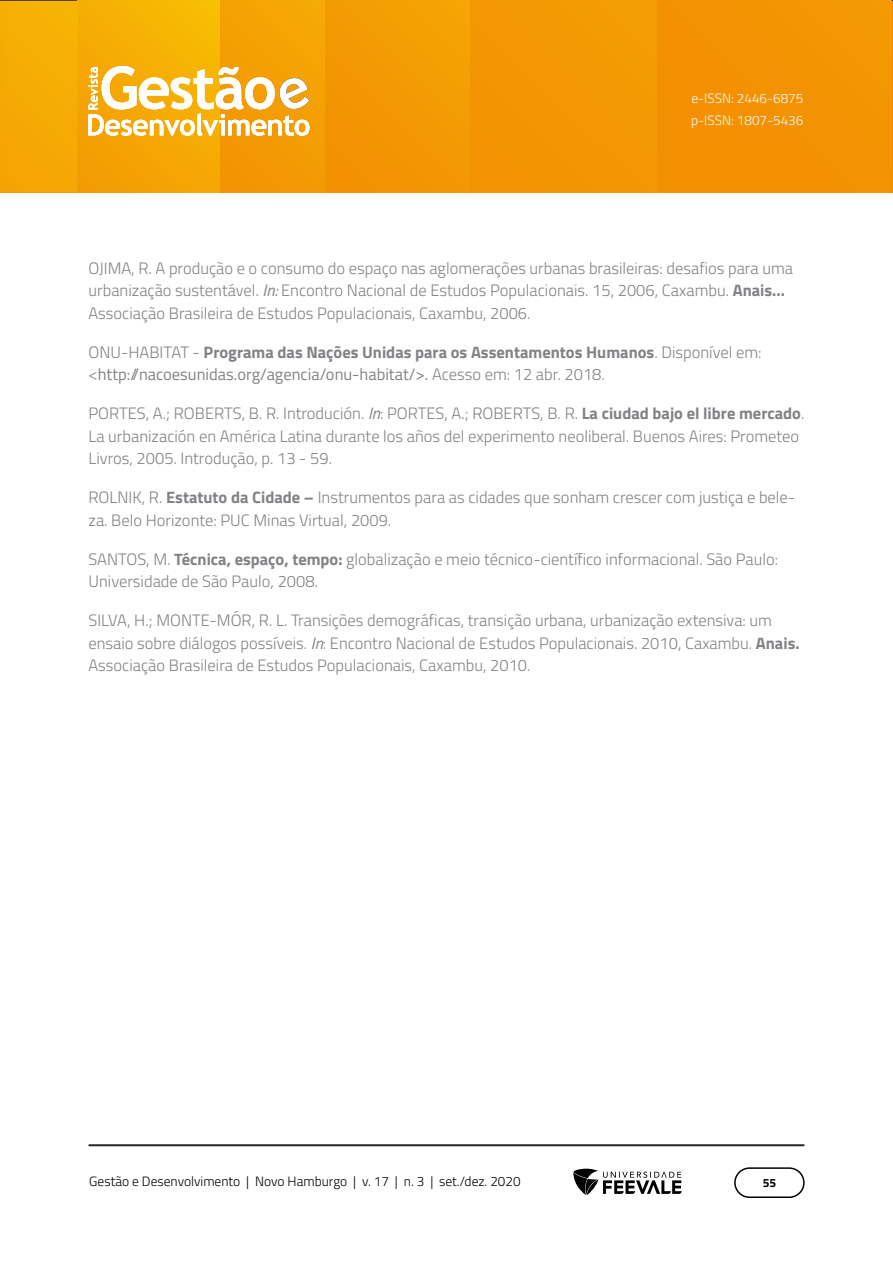
<style>
.page{position:relative;width:893px;height:1263px;background:#fff}
.page>*{position:absolute;margin:0;border:0;box-sizing:border-box;transform-origin:0 0}
.Referências{font:300 16.5px/22.5px "Titillium Web";color:#808285}
.Referências-2{font:700 16.5px/22.5px "Titillium Web";color:#808285}
.t1{font:300 13.5px "Titillium Web";color:#000}
.t2{font:300 13.5px/22.5px "Titillium Web";color:#fff}
.t3{font:700 12px "Titillium Web";color:#000}
.s1{font-weight:400;font-style:italic}
.s2{font-weight:700}
.s3{font-weight:300}
.s4{font-weight:400}
</style>
<div class="page">
<img style="left:0;top:1px;width:892px;height:192px">
<img style="left:78px;top:1px;width:1px;height:192px">
<hr style="left:471px;top:1px;width:1px;height:192px;background:#f39503">
<hr style="left:89px;top:1144px;width:715px;height:2px;background:#282828">
<div style="left:734px;top:1167px;width:71px;height:31px;border:2px solid #000;border-radius:15px"></div>
<svg style="left:573px;top:1169px;width:109px;height:26px"></svg>
<svg style="left:88px;top:66px;width:221px;height:70px"></svg>
<p class="t2" style="left:691px;top:86px;width:114px">e-ISSN: 2446-6875 p-ISSN: 1807-5436</p>
<p class="Referências" style="left:88px;top:256px;width:706px">OJIMA, R. A produção e o consumo do espaço nas aglomerações urbanas brasileiras: desafios para uma urbanização sustentável. <span class="s1">In:</span> Encontro Nacional de Estudos Populacionais. 15, 2006, Caxambu. <span class="s2">Anais...<br></span>Associação Brasileira de Estudos Populacionais, Caxambu, 2006.</p>
<p class="Referências-2" style="left:88px;top:340px;width:675px"><span class="s3">ONU-HABITAT -</span> Programa das Nações Unidas para os Assentamentos Humanos<span class="s3">. Disponível em: &lt;</span><span class="s4">http://nacoesunidas.org/agencia/onu-habitat/&gt;.</span> <span class="s3">Acesso em: 12 abr. 2018.</span></p>
<p class="Referências" style="left:88px;top:401px;width:717px">PORTES, A.; ROBERTS, B. R. Introdución. <span class="s1">In</span>: PORTES, A.; ROBERTS, B. R. <span class="s2">La ciudad bajo el libre mercado</span>.<br>La urbanización en América Latina durante los años del experimento neoliberal. Buenos Aires: Prometeo<br>Livros, 2005. Introdução, p. 13 - 59.</p>
<p class="Referências" style="left:88px;top:485px;width:708px">ROLNIK, R. <span class="s2">Estatuto da Cidade –</span> Instrumentos para as cidades que sonham crescer com justiça e bele&shy;za. Belo Horizonte: PUC Minas Virtual, 2009.</p>
<p class="Referências" style="left:88px;top:547px;width:691px">SANTOS, M. <span class="s2">Técnica, espaço, tempo:</span> globalização e meio técnico-científico informacional. São Paulo:<br>Universidade de São Paulo, 2008.</p>
<p class="Referências" style="left:88px;top:608px;width:713px">SILVA, H.; MONTE-MÓR, R. L. Transições demográficas, transição urbana, urbanização extensiva: um ensaio sobre diálogos possíveis. <span class="s1">In</span>: Encontro Nacional de Estudos Populacionais. 2010, Caxambu. <span class="s2">Anais.<br></span>Associação Brasileira de Estudos Populacionais, Caxambu, 2010.</p>
<p class="t1" style="left:89px;top:1171px;width:433px">Gestão e Desenvolvimento | Novo Hamburgo | v. 17 | n. 3 | set./dez. 2020</p>
<p class="t3" style="left:763px;top:1174px;width:15px">55</p>
</div>
